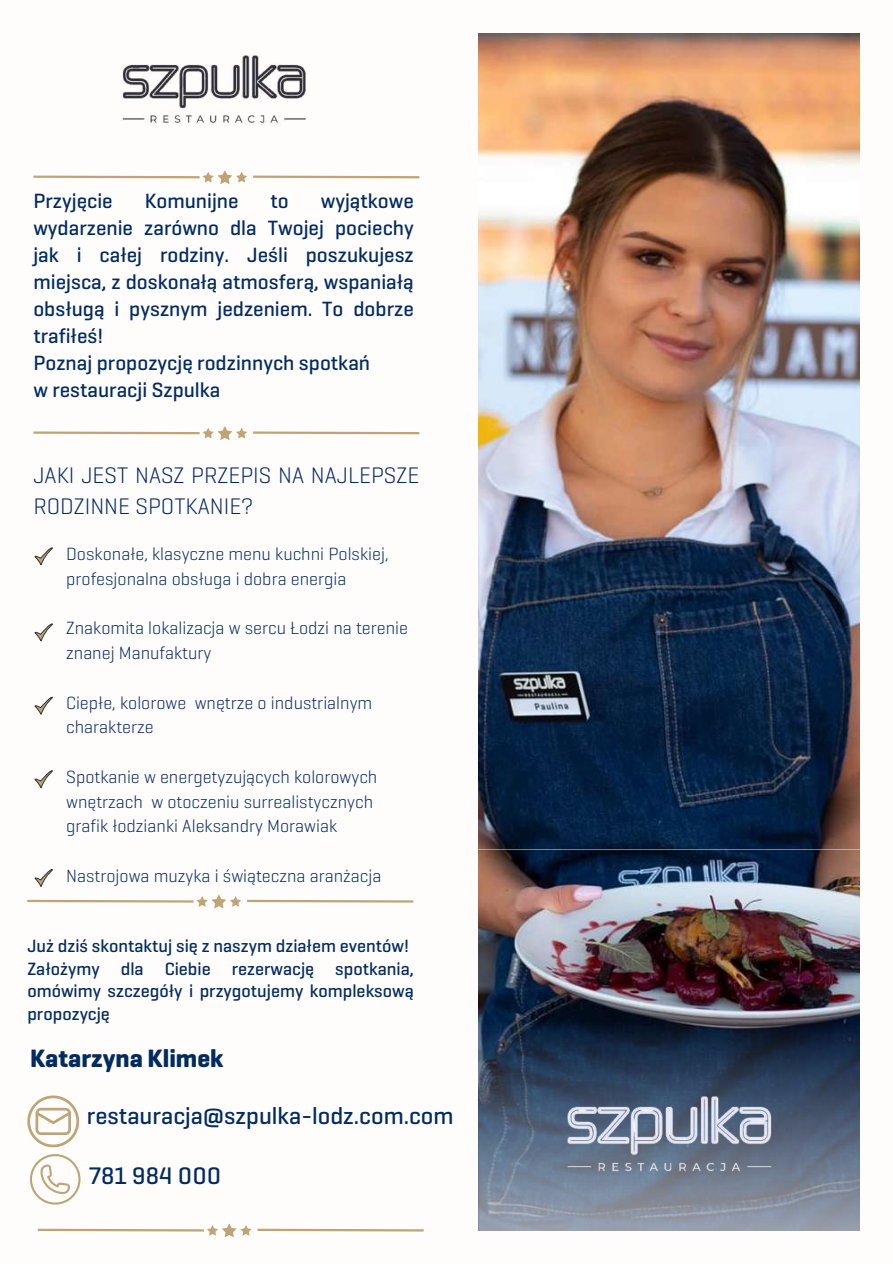
<style>
.page{position:relative;width:893px;height:1264px;background:#fff}
.page>*{position:absolute;margin:0;border:0;box-sizing:border-box;transform-origin:0 0}
.t1{font:700 25.5px "Geogrotesque Cyr";color:#022b62}
.t2{font:500 24.3px "Geogrotesque Cyr";color:#022b62}
.t3{font:300 22.8px/31.7px "Geogrotesque Cyr";color:#022b62}
.t4{font:500 21px/27px "Geogrotesque Cyr";color:#022b62}
.t5{font:300 18px/24.8px "Geogrotesque Cyr";color:#022b62}
.t6{font:500 18px/22.5px "Geogrotesque Cyr";color:#022b62}
</style>
<div class="page">
<img style="left:478px;top:33px;width:381px;height:816px">
<svg style="left:33px;top:170px;width:387px;height:14px"></svg>
<svg style="left:33px;top:426px;width:387px;height:14px"></svg>
<svg style="left:34px;top:547px;width:19px;height:18px"></svg>
<svg style="left:34px;top:623px;width:19px;height:18px"></svg>
<svg style="left:34px;top:696px;width:19px;height:18px"></svg>
<svg style="left:34px;top:770px;width:19px;height:18px"></svg>
<svg style="left:34px;top:869px;width:19px;height:17px"></svg>
<svg style="left:27px;top:894px;width:387px;height:14px"></svg>
<svg style="left:37px;top:1223px;width:387px;height:13px"></svg>
<img style="left:478px;top:849px;width:381px;height:381px">
<img style="left:530px;top:1059px;width:277px;height:148px">
<img style="left:122px;top:54px;width:185px;height:72px">
<svg style="left:27px;top:1095px;width:52px;height:52px"></svg>
<svg style="left:30px;top:1154px;width:50px;height:50px"></svg>
<p class="t4" style="left:33px;top:189px;width:382px;text-indent:287px">wyjątkowe wydarzenie zarówno dla Twojej pociechy jak i całej rodziny. Jeśli poszukujesz miejsca, z doskonałą atmosferą, wspaniałą obsługą i pysznym jedzeniem. To dobrze trafiłeś!<br>Poznaj propozycję rodzinnych spotkań<br>w restauracji Szpulka</p>
<p class="t4" style="left:33px;top:189px;width:81px">Przyjęcie</p>
<p class="t4" style="left:145px;top:189px;width:95px">Komunijne</p>
<p class="t4" style="left:270px;top:189px;width:20px">to</p>
<p class="t3" style="left:33px;top:461px;width:387px">JAKI JEST NASZ PRZEPIS NA NAJLEPSZE<br>RODZINNE SPOTKANIE?</p>
<p class="t5" style="left:66px;top:543px;width:324px">Doskonałe, klasyczne menu kuchni Polskiej, profesjonalna obsługa i dobra energia</p>
<p class="t5" style="left:66px;top:617px;width:343px">Znakomita lokalizacja w sercu Łodzi na terenie znanej Manufaktury</p>
<p class="t5" style="left:66px;top:691px;width:308px">Ciepłe, kolorowe wnętrze o industrialnym charakterze</p>
<p class="t5" style="left:66px;top:766px;width:313px">Spotkanie w energetyzujących kolorowych wnętrzach w otoczeniu surrealistycznych grafik łodzianki Aleksandry Morawiak</p>
<p class="t5" style="left:66px;top:865px;width:317px">Nastrojowa muzyka i świąteczna aranżacja</p>
<p class="t6" style="left:27px;top:936px;width:388px">Już dziś skontaktuj się z naszym działem eventów!<br>Założymy dla Ciebie rezerwację spotkania, omówimy szczegóły i przygotujemy kompleksową propozycję</p>
<h1 class="t1" style="left:30px;top:1049px;width:195px">Katarzyna Klimek</h1>
<h2 class="t2" style="left:87px;top:1107px;width:368px">restauracja@szpulka-lodz.com.com</h2>
<h2 class="t2" style="left:89px;top:1166px;width:134px">781 984 000</h2>
</div>
